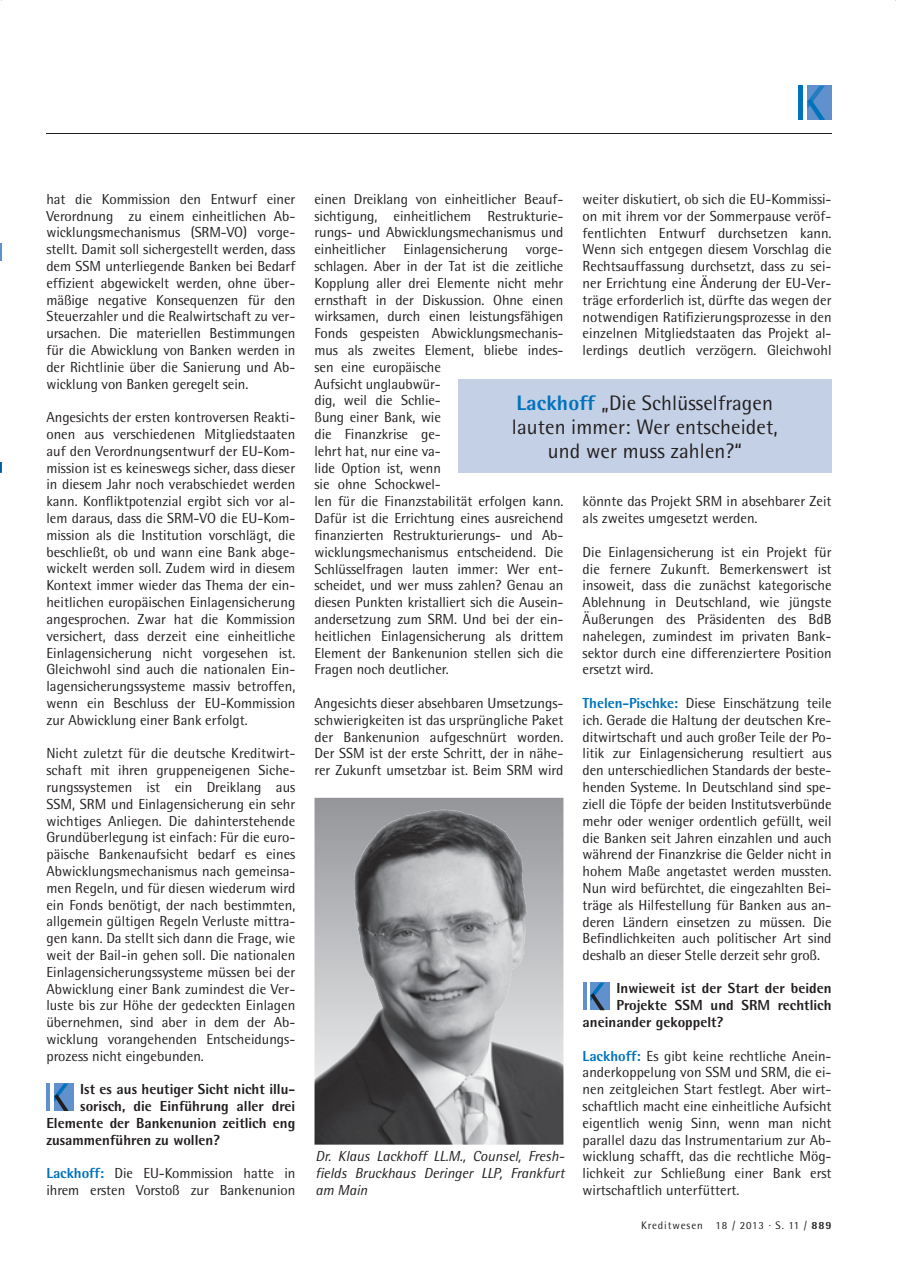
<style>
.page{position:relative;width:898px;height:1275px;background:#fff}
.page>*{position:absolute;margin:0;border:0;box-sizing:border-box;transform-origin:0 0}
.t1{font:21px/24px "Rotis Semi Sans";letter-spacing:.005em;color:#231f20;text-align:center}
.t2{font:14.55px/16.8px "Rotis Semi Sans";letter-spacing:-.005em;color:#231f20;text-align:justify}
.t3{font:800 14.55px "Rotis Semi Sans";color:#231f20}
.t4{font:italic 14.55px/16.8px "Rotis Semi Sans";letter-spacing:-.005em;color:#231f20;text-align:justify}
.t5{font:10.95px "Rotis Semi Sans";letter-spacing:.08em;color:#231f20}
.s1{font-weight:800;color:#0073bc}
.s2{font-weight:800}
</style>
<div class="page">
<hr style="left:46px;top:133px;width:785px;height:1px;background:#231f20">
<div style="left:807px;top:86px;width:24px;height:34px;background:#6091cc"></div>
<div style="left:797px;top:86px;width:5px;height:34px;background:#0073bc"></div>
<svg style="left:807px;top:86px;width:17px;height:34px"></svg>
<svg style="left:0;top:243px;width:2px;height:17px"></svg>
<svg style="left:0;top:462px;width:2px;height:11px"></svg>
<div style="left:54px;top:1083px;width:20px;height:28px;background:#6091cc"></div>
<hr style="left:46px;top:1083px;width:4px;height:28px;background:#6091cc">
<svg style="left:54px;top:1083px;width:15px;height:28px"></svg>
<div style="left:590px;top:983px;width:20px;height:27px;background:#6091cc"></div>
<svg style="left:583px;top:983px;width:3px;height:27px"></svg>
<svg style="left:590px;top:983px;width:14px;height:27px"></svg>
<div style="left:458px;top:379px;width:373px;height:94px;background:#c4d0e5"></div>
<svg style="left:314px;top:798px;width:249px;height:347px;background:#939395"></svg>
<img style="left:353px;top:810px;width:83px;height:167px">
<p class="t2" style="left:46px;top:190px;width:250px">hat die Kommission den Entwurf einer Verordnung zu einem einheitlichen Ab&shy;wicklungsmechanismus (SRM-VO) vorge&shy;stellt. Damit soll sichergestellt werden, dass dem SSM unterliegende Banken bei Bedarf effizient abgewickelt werden, ohne über&shy;mäßige negative Konsequenzen für den Steuerzahler und die Realwirtschaft zu ver&shy;ursachen. Die materiellen Bestimmungen für die Abwicklung von Banken werden in der Richtlinie über die Sanierung und Ab&shy;wicklung von Banken geregelt sein.</p>
<p class="t2" style="left:46px;top:409px;width:250px">Angesichts der ersten kontroversen Reakti&shy;onen aus verschiedenen Mitgliedstaaten auf den Verordnungsentwurf der EU-Kom&shy;mission ist es keineswegs sicher, dass dieser in diesem Jahr noch verabschiedet werden kann. Konfliktpotenzial ergibt sich vor al&shy;lem daraus, dass die SRM-VO die EU-Kom&shy;mission als die Institution vorschlägt, die beschließt, ob und wann eine Bank abge&shy;wickelt werden soll. Zudem wird in diesem Kontext immer wieder das Thema der ein&shy;heitlichen europäischen Einlagensicherung angesprochen. Zwar hat die Kommission versichert, dass derzeit eine einheitliche Einlagensicherung nicht vorgesehen ist.<br>Gleichwohl sind auch die nationalen Ein&shy;lagensicherungssysteme massiv betroffen, wenn ein Beschluss der EU-Kommission zur Abwicklung einer Bank erfolgt.</p>
<p class="t2" style="left:46px;top:745px;width:250px">Nicht zuletzt für die deutsche Kreditwirt&shy;schaft mit ihren gruppeneigenen Siche&shy;rungssystemen ist ein Dreiklang aus SSM, SRM und Einlagensicherung ein sehr wichtiges Anliegen. Die dahinterstehende Grundüberlegung ist einfach: Für die euro&shy;päische Bankenaufsicht bedarf es eines Abwicklungsmechanismus nach gemeinsa&shy;men Regeln, und für diesen wiederum wird ein Fonds benötigt, der nach bestimmten, allgemein gültigen Regeln Verluste mittra&shy;gen kann. Da stellt sich dann die Frage, wie weit der Bail-in gehen soll. Die nationalen Einlagensicherungssysteme müssen bei der Abwicklung einer Bank zumindest die Ver&shy;luste bis zur Höhe der gedeckten Einlagen übernehmen, sind aber in dem der Ab&shy;wicklung vorangehenden Entscheidungs&shy;prozess nicht eingebunden.</p>
<p class="t3" style="left:80px;top:1080px;width:216px">Ist es aus heutiger Sicht nicht illu-</p>
<p class="t3" style="left:80px;top:1097px;width:216px">sorisch, die Einführung aller drei</p>
<p class="t3" style="left:46px;top:1114px;width:250px">Elemente der Bankenunion zeitlich eng</p>
<p class="t3" style="left:46px;top:1130px;width:175px">zusammenführen zu wollen?</p>
<p class="t2" style="left:46px;top:1165px;width:250px"><span class="s1">Lackhoff:</span> Die EU-Kommission hatte in ihrem ersten Vorstoß zur Bankenunion</p>
<p class="t2" style="left:314px;top:190px;width:250px;text-align:left">einen Dreiklang von einheitlicher Beauf&shy;sichtigung, einheitlichem Restrukturie&shy;rungs- und Abwicklungsmechanismus und einheitlicher Einlagensicherung vorge&shy;schlagen. Aber in der Tat ist die zeitliche Kopplung aller drei Elemente nicht mehr ernsthaft in der Diskussion. Ohne einen wirksamen, durch einen leistungsfähigen Fonds gespeisten Abwicklungsmechanis&shy;mus als zweites Element, bliebe indes&shy;sen eine europäische<br>Aufsicht unglaubwür-<br>dig, weil die Schlie-<br>ßung einer Bank, wie<br>die Finanzkrise ge-<br>lehrt hat, nur eine va-<br>lide Option ist, wenn<br>sie ohne Schockwel-<br>len für die Finanzstabilität erfolgen kann.<br>Dafür ist die Errichtung eines ausreichend finanzierten Restrukturierungs- und Ab&shy;wicklungsmechanismus entscheidend. Die Schlüsselfragen lauten immer: Wer ent&shy;scheidet, und wer muss zahlen? Genau an diesen Punkten kristalliert sich die Ausein&shy;andersetzung zum SRM. Und bei der ein&shy;heitlichen Einlagensicherung als drittem Element der Bankenunion stellen sich die Fragen noch deutlicher.</p>
<p class="t2" style="left:314px;top:694px;width:250px">Angesichts dieser absehbaren Umsetzungs&shy;schwierigkeiten ist das ursprüngliche Paket der Bankenunion aufgeschnürt worden.<br>Der SSM ist der erste Schritt, der in nähe&shy;rer Zukunft umsetzbar ist. Beim SRM wird</p>
<p class="t2" style="left:582px;top:190px;width:250px">weiter diskutiert, ob sich die EU-Kommissi&shy;on mit ihrem vor der Sommerpause veröf&shy;fentlichten Entwurf durchsetzen kann.<br>Wenn sich entgegen diesem Vorschlag die Rechtsauffassung durchsetzt, dass zu sei&shy;ner Errichtung eine Änderung der EU-Ver&shy;träge erforderlich ist, dürfte das wegen der notwendigen Ratifizierungsprozesse in den einzelnen Mitgliedstaaten das Projekt al&shy;lerdings deutlich verzögern. Gleichwohl</p>
<h1 class="t1" style="left:511px;top:391px;width:267px"><span class="s1">Lackhoff</span> „Die Schlüsselfragen lauten immer: Wer entscheidet, und wer muss zahlen?“</h1>
<p class="t2" style="left:582px;top:493px;width:250px">könnte das Projekt SRM in absehbarer Zeit als zweites umgesetzt werden.</p>
<p class="t2" style="left:582px;top:543px;width:250px">Die Einlagensicherung ist ein Projekt für die fernere Zukunft. Bemerkenswert ist insoweit, dass die zunächst kategorische Ablehnung in Deutschland, wie jüngste Äußerungen des Präsidenten des BdB nahelegen, zumindest im privaten Bank&shy;sektor durch eine differenziertere Position ersetzt wird.</p>
<p class="t2" style="left:582px;top:695px;width:250px"><span class="s1">Thelen-Pischke:</span> Diese Einschätzung teile ich. Gerade die Haltung der deutschen Kre&shy;ditwirtschaft und auch großer Teile der Po&shy;litik zur Einlagensicherung resultiert aus den unterschiedlichen Standards der beste&shy;henden Systeme. In Deutschland sind spe&shy;ziell die Töpfe der beiden Institutsverbünde mehr oder weniger ordentlich gefüllt, weil die Banken seit Jahren einzahlen und auch während der Finanzkrise die Gelder nicht in hohem Maße angetastet werden mussten.<br>Nun wird befürchtet, die eingezahlten Bei&shy;träge als Hilfestellung für Banken aus an&shy;deren Ländern einsetzen zu müssen. Die Befindlichkeiten auch politischer Art sind deshalb an dieser Stelle derzeit sehr groß.</p>
<p class="t3" style="left:616px;top:979px;width:216px">Inwieweit ist der Start der beiden</p>
<p class="t3" style="left:616px;top:996px;width:216px">Projekte SSM und SRM rechtlich</p>
<p class="t3" style="left:582px;top:1013px;width:142px">aneinander gekoppelt?</p>
<p class="t2" style="left:582px;top:1047px;width:250px"><span class="s1">Lackhoff:</span> Es gibt keine rechtliche Anein&shy;anderkoppelung von SSM und SRM, die ei&shy;nen zeitgleichen Start festlegt. Aber wirt&shy;schaftlich macht eine einheitliche Aufsicht eigentlich wenig Sinn, wenn man nicht parallel dazu das Instrumentarium zur Ab&shy;wicklung schafft, das die rechtliche Mög&shy;lichkeit zur Schließung einer Bank erst wirtschaftlich unterfüttert.</p>
<p class="t4" style="left:315px;top:1148px;width:250px">Dr. Klaus Lackhoff LL.M., Counsel, Fresh&shy;fields Bruckhaus Deringer LLP, Frankfurt am Main</p>
<p class="t5" style="left:641px;top:1218px;width:192px">Kreditwesen 18 / 2013 · S. 11 / <span class="s2">889</span></p>
</div>
